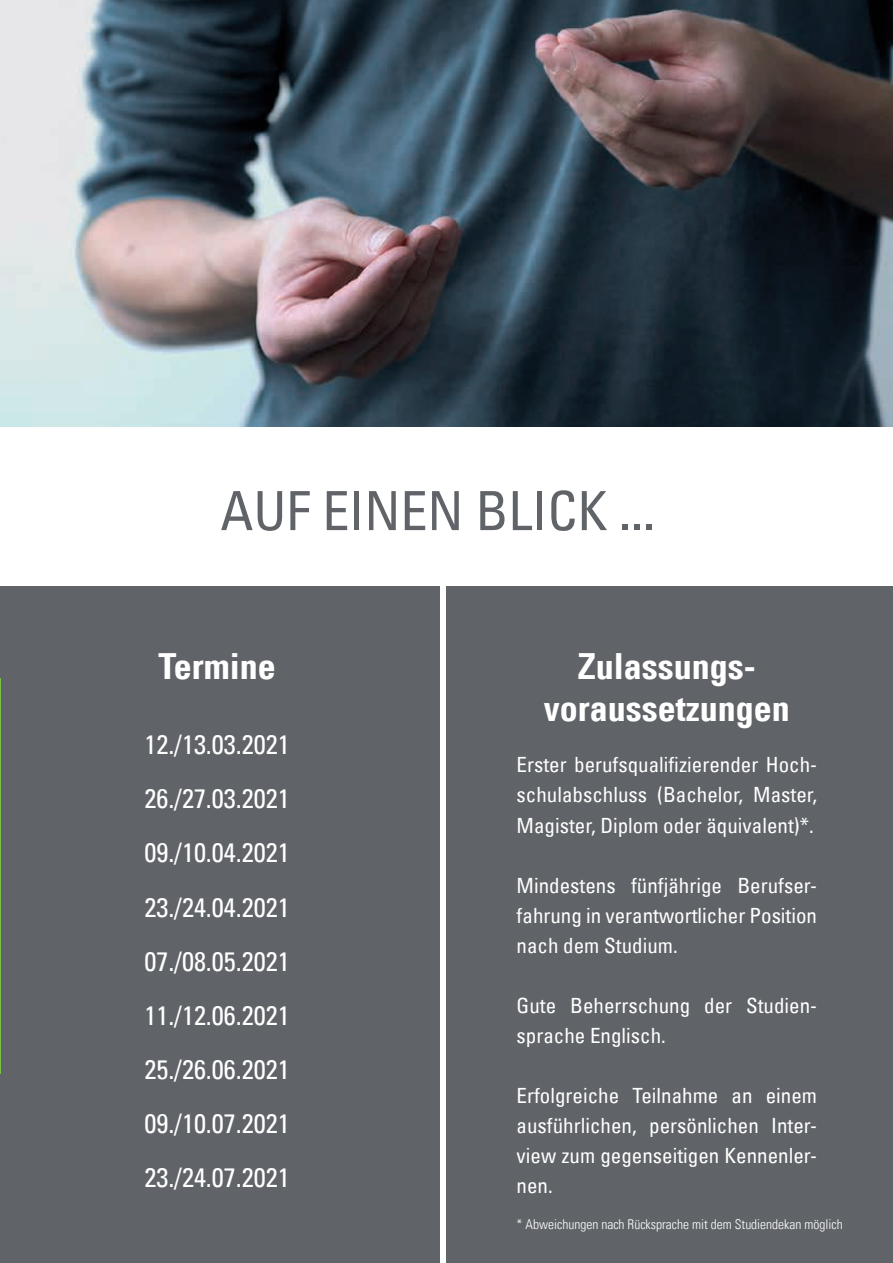
<style>
.page{position:relative;width:893px;height:1263px;background:#fff}
.page>*{position:absolute;margin:0;border:0;box-sizing:border-box;transform-origin:0 0}
.t1{font:condensed 54px "Univers LT";color:#606468}
.t2{font:700 condensed 36px/42px "Univers LT";color:#fff;text-align:center}
.t3{font:condensed 27px/54px "Univers LT";color:#fff;text-align:justify}
.t4{font:condensed 21px/30px "Univers LT";color:#fff;text-align:justify}
.t5{font:300 condensed 13.5px "Univers LT";color:#fff}
</style>
<div class="page">
<img style="left:1px;top:0;width:892px;height:427px">
<div style="left:1px;top:587px;width:439px;height:676px;background:#606468"></div>
<div style="left:446px;top:587px;width:447px;height:676px;background:#606468"></div>
<hr style="left:0;top:678px;width:1px;height:396px;background:#79c142">
<h1 class="t1" style="left:220px;top:477px;width:436px">AUF EINEN BLICK ...</h1>
<h2 class="t2" style="left:159px;top:645px;width:119px">Termine</h2>
<p class="t3" style="left:145px;top:717px;width:147px">12./13.03.2021<br>26./27.03.2021<br>09./10.04.2021<br>23./24.04.2021<br>07./08.05.2021<br>11./12.06.2021<br>25./26.06.2021<br>09./10.07.2021<br>23./24.07.2021</p>
<h2 class="t2" style="left:544px;top:645px;width:247px">Zulassungs&shy;voraussetzungen</h2>
<p class="t4" style="left:517px;top:750px;width:302px">Erster berufsqualifizierender Hoch&shy;schulabschluss (Bachelor, Master, Magister, Diplom oder äquivalent)*.</p>
<p class="t4" style="left:517px;top:870px;width:302px">Mindestens fünfjährige Berufser&shy;fahrung in verantwortlicher Position nach dem Studium.</p>
<p class="t4" style="left:517px;top:990px;width:302px">Gute Beherrschung der Studien&shy;sprache Englisch.</p>
<p class="t4" style="left:517px;top:1080px;width:302px">Erfolgreiche Teilnahme an einem ausführlichen, persönlichen Inter&shy;view zum gegenseitigen Kennenler&shy;nen.</p>
<p class="t5" style="left:517px;top:1216px;width:328px">* Abweichungen nach Rücksprache mit dem Studiendekan möglich</p>
</div>
